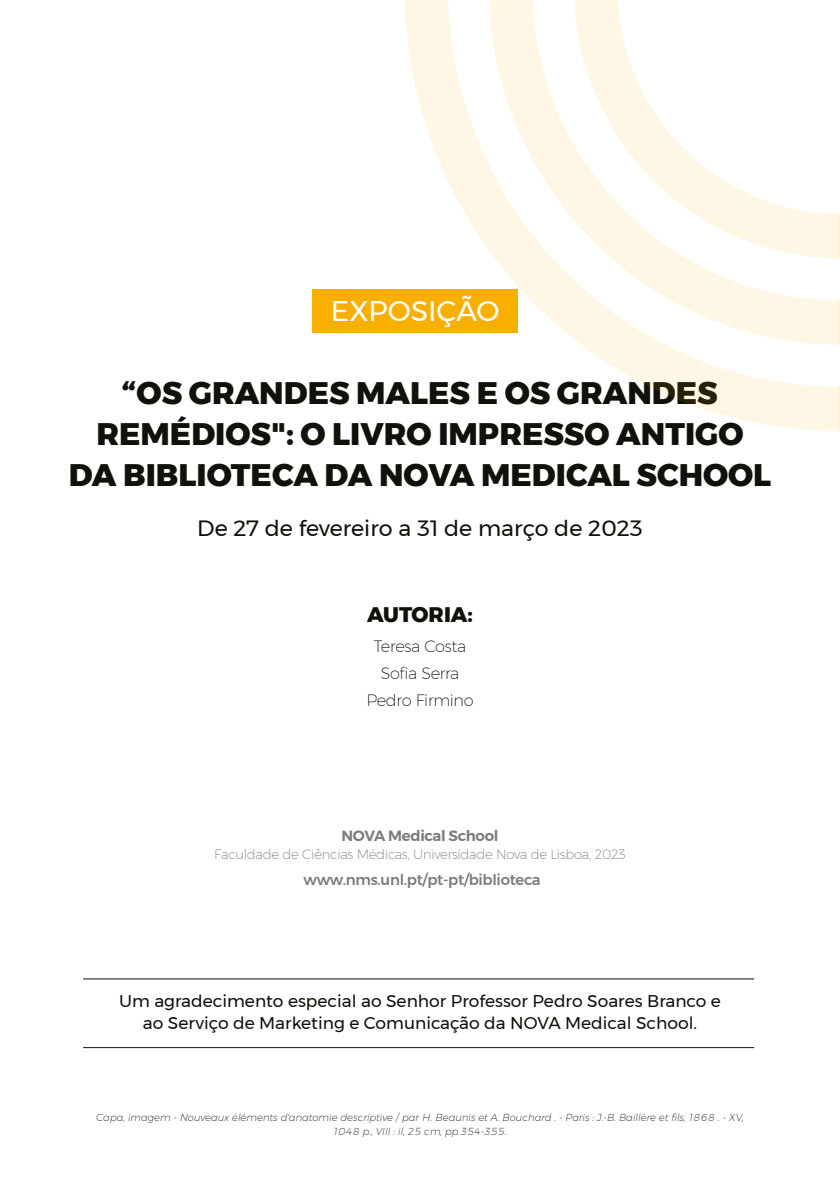
<style>
.page{position:relative;width:840px;height:1191px;background:#fff}
.page>*{position:absolute;margin:0;border:0;box-sizing:border-box;transform-origin:0 0}
.t1{font:800 31.2px/40.8px "Montserrat";color:#12100b;text-align:center}
.t2{font:28.2px "Montserrat";color:#fff}
.t3{font:22px "Montserrat";color:#12100b}
.t4{font:800 21px "Montserrat";color:#12100b}
.t5{font:17px/21.8px "Montserrat";color:#12100b;text-align:center}
.t6{font:200 16px/26.8px "Montserrat";letter-spacing:-.02em;color:#12100b;text-align:center}
.t7{font:500 14.8px "Montserrat";letter-spacing:-.02em;color:#7c7a7c}
.t8{font:600 14.8px "Montserrat";letter-spacing:-.02em;color:#7c7a7c}
.t9{font:200 13.2px "Montserrat";letter-spacing:-.02em;color:#7c7a7c}
.t10{font:italic 200 9.8px/14px "Montserrat";color:#12100b;text-align:center}
</style>
<div class="page">
<svg style="left:839px;top:214px;width:1px;height:217px"></svg>
<div style="left:312px;top:289px;width:206px;height:44px;background:#f9af00"></div>
<hr style="left:83px;top:978px;width:670px;height:1px;background:#12100b">
<hr style="left:83px;top:1047px;width:670px;height:1px;background:#12100b">
<svg style="left:404px;top:0;width:435px;height:431px"></svg>
<h2 class="t2" style="left:331px;top:290px;width:170px">EXPOSIÇÃO</h2>
<h1 class="t1" style="left:69px;top:373px;width:703px">“OS GRANDES MALES E OS GRANDES<br>REMÉDIOS": O LIVRO IMPRESSO ANTIGO<br>DA BIBLIOTECA DA NOVA MEDICAL SCHOOL</h1>
<h3 class="t3" style="left:197px;top:512px;width:446px">De 27 de fevereiro a 31 de março de 2023</h3>
<h3 class="t4" style="left:367px;top:597px;width:107px">AUTORIA:</h3>
<h3 class="t6" style="left:366px;top:633px;width:109px">Teresa Costa<br>Sofia Serra<br>Pedro Firmino</h3>
<h3 class="t8" style="left:341px;top:824px;width:158px">NOVA Medical School</h3>
<h3 class="t9" style="left:214px;top:844px;width:413px">Faculdade de Ciências Médicas, Universidade Nova de Lisboa, 2023</h3>
<h3 class="t7" style="left:303px;top:868px;width:238px">www.nms.unl.pt/pt-pt/biblioteca</h3>
<h3 class="t5" style="left:119px;top:989px;width:603px">Um agradecimento especial ao Senhor Professor Pedro Soares Branco e ao Serviço de Marketing e Comunicação da NOVA Medical School.</h3>
<p class="t10" style="left:96px;top:1110px;width:648px">Capa, imagem - Nouveaux éléments d'anatomie descriptive / par H. Beaunis et A. Bouchard . - Paris : J.-B. Baillère et fils, 1868 . - XV,<br>1048 p., VIII : il, 25 cm, pp.354-355.</p>
</div>
